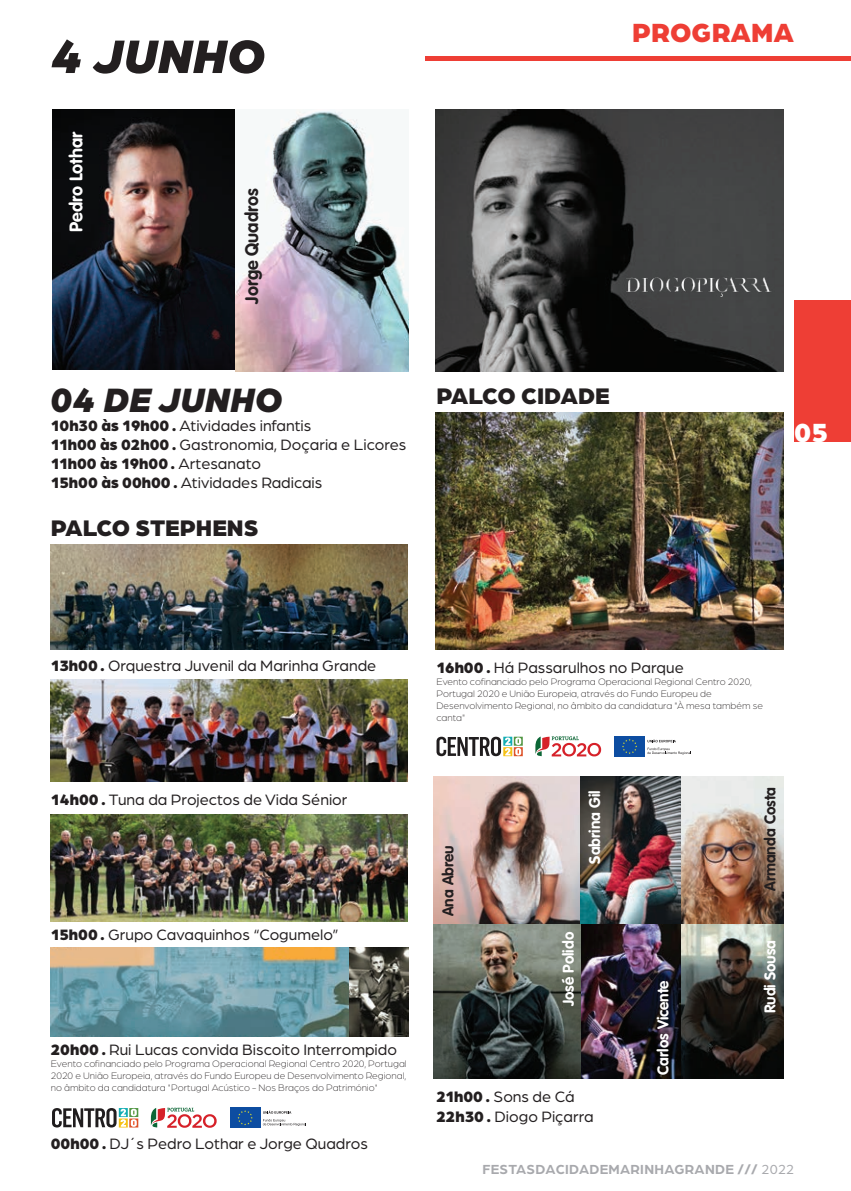
<style>
.page{position:relative;width:851px;height:1191px;background:#fff}
.page>*{position:absolute;margin:0;border:0;box-sizing:border-box;transform-origin:0 0}
.t1{font:italic 900 50px "Arboria";color:#231f20}
.t2{font:italic 900 36px "Arboria";color:#231f20}
.t3{font:900 28px "Arboria";color:#ee3e35}
.t4{font:900 28px "Arboria";color:#fff}
.t5{font:900 24px "Arboria";color:#231f20}
.t6{font:700 18px "VAG Rounded";color:#231f20}
.t7{font:700 18px "VAG Rounded";color:#fff}
.t8{font:16px/19.2px "Arboria";color:#231f20}
.t9{font:700 15.4px "VAG Rounded";color:#fff}
.t10{font:700 15.4px "VAG Rounded";color:#231f20}
.t11{font:700 14px "Arboria";letter-spacing:.02em;color:#a8a9ad}
.t12{font:300 10px/12px "Arboria";color:#231f20;text-align:justify}
.s1{font-weight:900}
.s2{font-weight:400}
</style>
<div class="page">
<hr style="left:425px;top:57px;width:425px;height:4px;background:#ee3e35">
<div style="left:794px;top:300px;width:56px;height:142px;background:#ee3e35"></div>
<img style="left:435px;top:110px;width:347px;height:261px">
<svg style="left:151px;top:1107px;width:66px;height:20px"></svg>
<svg style="left:52px;top:1108px;width:86px;height:19px"></svg>
<svg style="left:263px;top:1110px;width:28px;height:3px"></svg>
<svg style="left:263px;top:1119px;width:43px;height:7px"></svg>
<div style="left:230px;top:1107px;width:30px;height:20px;background:#0d4da1"></div>
<svg style="left:237px;top:1110px;width:16px;height:15px"></svg>
<svg style="left:535px;top:736px;width:66px;height:20px"></svg>
<svg style="left:436px;top:736px;width:86px;height:20px"></svg>
<svg style="left:647px;top:739px;width:44px;height:15px"></svg>
<div style="left:614px;top:736px;width:30px;height:20px;background:#0d4da1"></div>
<svg style="left:622px;top:739px;width:15px;height:15px"></svg>
<img style="left:53px;top:110px;width:182px;height:259px">
<img style="left:235px;top:110px;width:173px;height:261px">
<img style="left:51px;top:545px;width:356px;height:105px">
<img style="left:435px;top:413px;width:347px;height:237px">
<img style="left:680px;top:923px;width:102px;height:155px">
<img style="left:580px;top:923px;width:100px;height:155px">
<img style="left:433px;top:923px;width:147px;height:155px">
<img style="left:680px;top:776px;width:102px;height:147px">
<img style="left:433px;top:776px;width:147px;height:147px">
<img style="left:580px;top:776px;width:100px;height:147px">
<img style="left:51px;top:679px;width:356px;height:102px">
<img style="left:51px;top:815px;width:356px;height:106px">
<img style="left:51px;top:947px;width:298px;height:89px">
<img style="left:622px;top:270px;width:152px;height:26px">
<img style="left:349px;top:947px;width:59px;height:89px">
<h1 class="t1" style="left:51px;top:20px;width:216px">4 JUNHO</h1>
<h3 class="t7" style="left:65px;top:232px;width:102px;rotate:-90deg">Pedro Lothar</h3>
<h3 class="t6" style="left:241px;top:304px;width:117px;rotate:-90deg">Jorge Quadros</h3>
<h3 class="t3" style="left:632px;top:13px;width:163px">PROGRAMA</h3>
<h2 class="t2" style="left:51px;top:374px;width:234px">04 DE JUNHO</h2>
<h3 class="t8" style="left:51px;top:415px;width:357px"><span class="s1">10h30 às 19h00 .</span> Atividades infantis<br><span class="s1">11h00 às 02h00 .</span> Gastronomia, Doçaria e Licores <span class="s1">11h00 às 19h00 .</span> Artesanato<br><span class="s1">15h00 às 00h00 .</span> Atividades Radicais</h3>
<h3 class="t5" style="left:51px;top:511px;width:209px">PALCO STEPHENS</h3>
<h3 class="t5" style="left:436px;top:378px;width:175px">PALCO CIDADE</h3>
<h3 class="t4" style="left:794px;top:413px;width:35px">05</h3>
<h3 class="t8" style="left:51px;top:655px;width:327px"><span class="s1">13h00 .</span> Orquestra Juvenil da Marinha Grande</h3>
<h3 class="t8" style="left:51px;top:789px;width:298px"><span class="s1">14h00 .</span> Tuna da Projectos de Vida Sénior</h3>
<h3 class="t8" style="left:51px;top:924px;width:289px"><span class="s1">15h00 .</span> Grupo Cavaquinhos “Cogumelo”</h3>
<h3 class="t8" style="left:51px;top:1039px;width:347px"><span class="s1">20h00 .</span> Rui Lucas convida Biscoito Interrompido</h3>
<p class="t12" style="left:51px;top:1057px;width:357px">Evento cofinanciado pelo Programa Operacional Regional Centro 2020, Portugal 2020 e União Europeia, através do Fundo Europeu de Desenvolvimento Regional, no âmbito da candidatura "Portugal Acústico - Nos Braços do Património"</p>
<h3 class="t8" style="left:51px;top:1133px;width:319px"><span class="s1">00h00 .</span> DJ´s Pedro Lothar e Jorge Quadros</h3>
<h3 class="t8" style="left:436px;top:657px;width:249px"><span class="s1">16h00 .</span> Há Passarulhos no Parque</h3>
<p class="t12" style="left:436px;top:675px;width:328px;text-align:left">Evento cofinanciado pelo Programa Operacional Regional Centro 2020, Portugal 2020 e União Europeia, através do Fundo Europeu de Desenvolvimento Regional, no âmbito da candidatura "À mesa também se canta"</p>
<h3 class="t10" style="left:439px;top:916px;width:73px;rotate:-90deg">Ana Abreu</h3>
<h3 class="t9" style="left:585px;top:863px;width:75px;rotate:-90deg">Sabrina Gil</h3>
<h3 class="t10" style="left:761px;top:891px;width:106px;rotate:-90deg">Armanda Costa</h3>
<h3 class="t9" style="left:559px;top:1006px;width:76px;rotate:-90deg">José Polido</h3>
<h3 class="t9" style="left:653px;top:1075px;width:96px;rotate:-90deg">Carlos Vicente</h3>
<h3 class="t9" style="left:761px;top:1013px;width:75px;rotate:-90deg">Rudi Sousa</h3>
<h3 class="t8" style="left:436px;top:1086px;width:159px"><span class="s1">21h00 .</span> Sons de Cá<br><span class="s1">22h30 .</span> Diogo Piçarra</h3>
<h3 class="t11" style="left:482px;top:1159px;width:313px">FESTASDACIDADEMARINHAGRANDE <span class="s1">///</span> <span class="s2">2022</span></h3>
</div>
